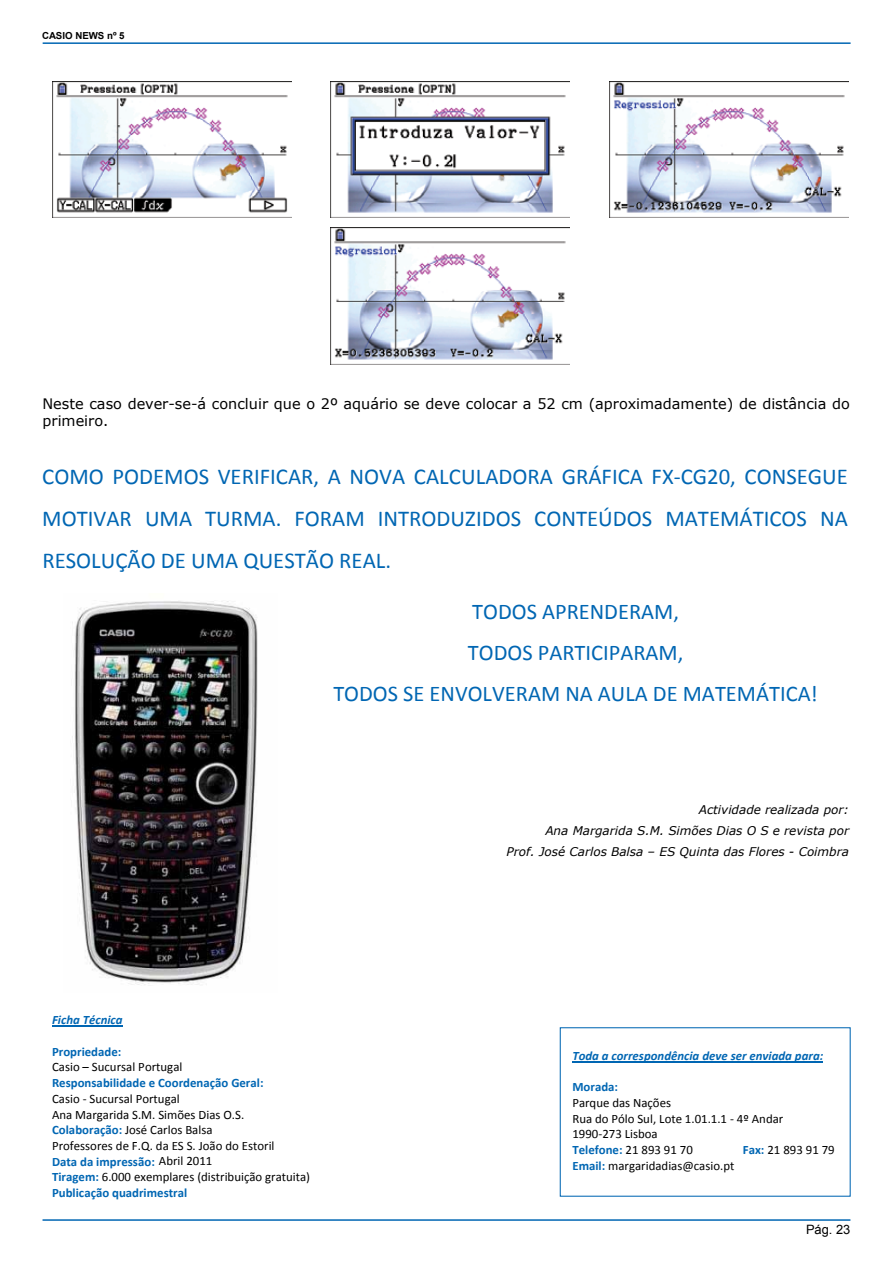
<style>
.page{position:relative;width:893px;height:1263px;background:#fff}
.page>*{position:absolute;margin:0;border:0;box-sizing:border-box;transform-origin:0 0}
.t1{font:22.65px/41.7px "Calibri";color:#0066b3;text-align:justify}
.t2{font:22.5px/41.1px "Calibri";color:#0066b3;text-align:center}
.t3{font:14.4px/17.4px "Verdana";color:#000}
.t4{font:12.9px "Arial";color:#000}
.t5{font:12.75px/15.6px "Calibri";color:#000}
.t6{font:700 12.75px "Calibri";color:#0066b3}
.t7{font:italic 700 12.75px "Calibri";color:#0066b3}
.t8{font:italic 12px/21px "Verdana";color:#000;text-align:right}
.t9{font:700 9.75px "Arial";color:#000}
.s1{font-weight:700;color:#0066b3}
</style>
<div class="page">
<hr style="left:43px;top:1219px;width:807px;height:2px;background:#0066b3">
<hr style="left:43px;top:42px;width:808px;height:2px;background:#0066b3">
<img style="left:72px;top:601px;width:186px;height:384px">
<img style="left:52px;top:82px;width:239px;height:136px">
<img style="left:330px;top:82px;width:240px;height:136px">
<img style="left:609px;top:82px;width:239px;height:136px">
<img style="left:330px;top:228px;width:240px;height:136px">
<hr style="left:52px;top:1025px;width:71px;height:2px;background:#0066b3">
<hr style="left:572px;top:1061px;width:251px;height:1px;background:#0066b3">
<p class="t9" style="left:42px;top:29px;width:84px">CASIO NEWS nº 5</p>
<p class="t3" style="left:43px;top:394px;width:809px">Neste caso dever-se-á concluir que o 2º aquário se deve colocar a 52 cm (aproximadamente) de distância do primeiro.</p>
<h1 class="t1" style="left:42px;top:455px;width:807px">COMO PODEMOS VERIFICAR, A NOVA CALCULADORA GRÁFICA FX-CG20, CONSEGUE MOTIVAR UMA TURMA. FORAM INTRODUZIDOS CONTEÚDOS MATEMÁTICOS NA RESOLUÇÃO DE UMA QUESTÃO REAL.</h1>
<h2 class="t2" style="left:333px;top:590px;width:486px">TODOS APRENDERAM,<br>TODOS PARTICIPARAM,<br>TODOS SE ENVOLVERAM NA AULA DE MATEMÁTICA!</h2>
<p class="t7" style="left:52px;top:1012px;width:72px">Ficha Técnica</p>
<p class="t6" style="left:52px;top:1044px;width:71px">Propriedade:</p>
<p class="t5" style="left:52px;top:1059px;width:132px">Casio – Sucursal Portugal</p>
<p class="t6" style="left:52px;top:1075px;width:213px">Responsabilidade e Coordenação Geral:</p>
<p class="t5" style="left:52px;top:1090px;width:259px">Casio - Sucursal Portugal<br>Ana Margarida S.M. Simões Dias O.S.<br><span class="s1">Colaboração:</span> José Carlos Balsa<br>Professores de F.Q. da ES S. João do Estoril<br><span class="s1">Data da impressão:</span> Abril 2011<br><span class="s1">Tiragem:</span> 6.000 exemplares (distribuição gratuita)<br><span class="s1">Publicação quadrimestral</span></p>
<p class="t8" style="left:507px;top:799px;width:344px">Actividade realizada por:<br>Ana Margarida S.M. Simões Dias O S e revista por<br>Prof. José Carlos Balsa – ES Quinta das Flores - Coimbra</p>
<p class="t7" style="left:572px;top:1048px;width:252px">Toda a correspondência deve ser enviada para:</p>
<p class="t6" style="left:572px;top:1079px;width:47px">Morada:</p>
<p class="t5" style="left:572px;top:1094px;width:212px">Parque das Nações<br>Rua do Pólo Sul, Lote 1.01.1.1 - 4º Andar<br>1990-273 Lisboa<br><span class="s1">Telefone:</span> 21 893 91 70</p>
<p class="t5" style="left:743px;top:1141px;width:93px"><span class="s1">Fax:</span> 21 893 91 79</p>
<p class="t5" style="left:572px;top:1157px;width:163px"><span class="s1">Email:</span> margaridadias@casio.pt</p>
<p class="t4" style="left:806px;top:1221px;width:46px">Pág. 23</p>
</div>
